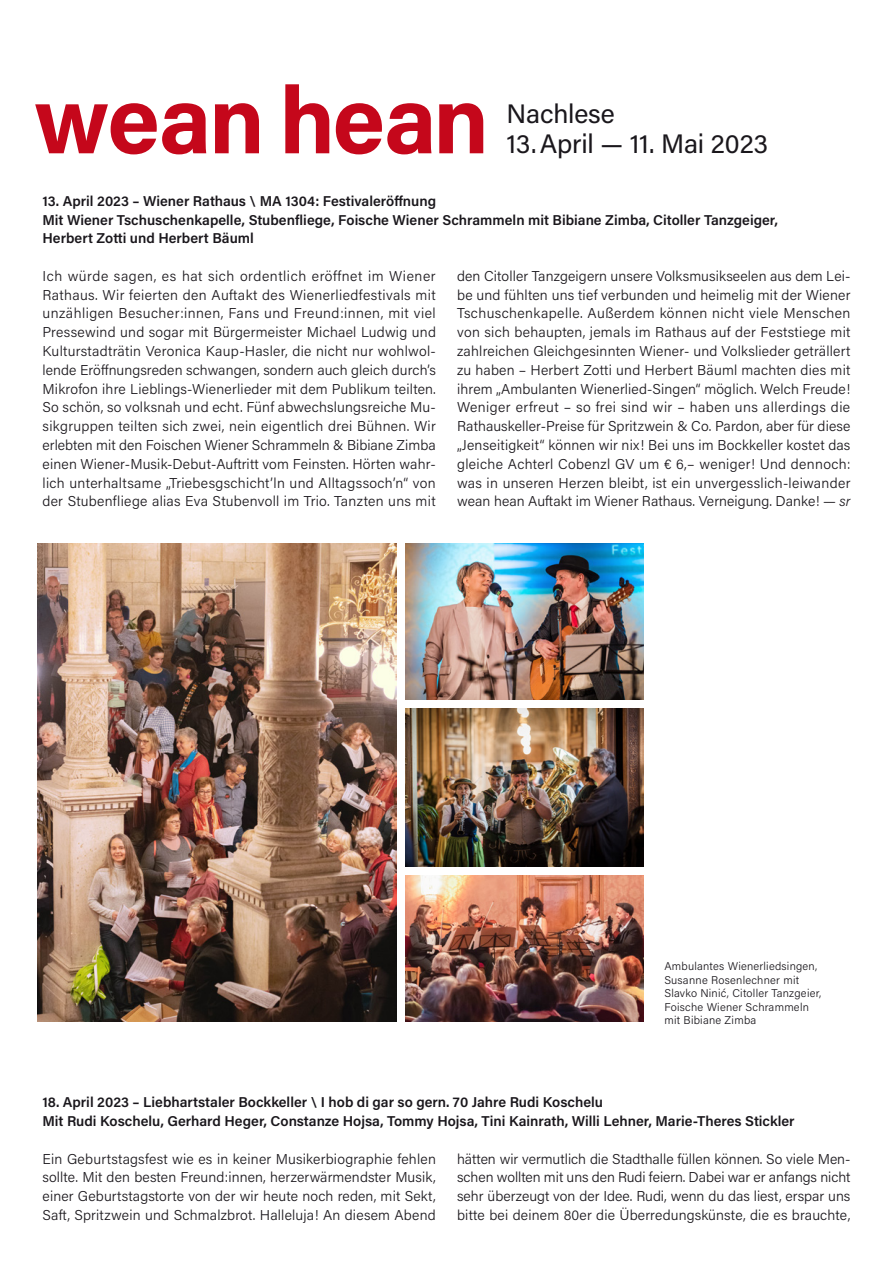
<style>
.page{position:relative;width:893px;height:1263px;background:#fff}
.page>*{position:absolute;margin:0;border:0;box-sizing:border-box;transform-origin:0 0}
.t1{font:700 94.5px "Acumin Pro";letter-spacing:-.025em;color:#c5071b}
.t2{font:26.7px "Acumin Pro";letter-spacing:-.005em;color:#1a171c}
.t3{font:300 14.25px/18.8px "Acumin Pro";letter-spacing:.015em;color:#1a171c;text-align:justify}
.t4{font:600 14.25px/18.8px "Acumin Pro";color:#1a171c}
.t5{font:300 11.25px/13.5px "Acumin Pro";letter-spacing:.02em;color:#1a171c}
.s1{font-style:italic}
</style>
<div class="page">
<hr style="left:0;top:0;width:1px;height:119px;background:#ededee">
<img style="left:37px;top:543px;width:359px;height:479px">
<img style="left:405px;top:708px;width:238px;height:159px">
<img style="left:405px;top:875px;width:238px;height:147px">
<img style="left:405px;top:543px;width:238px;height:157px">
<h1 class="t1" style="left:34px;top:54px;width:457px">wean hean</h1>
<h2 class="t2" style="left:507px;top:95px;width:110px">Nachlese</h2>
<h2 class="t2" style="left:507px;top:125px;width:263px">13.April — 11. Mai 2023</h2>
<p class="t4" style="left:43px;top:191px;width:737px">13. April 2023 – Wiener Rathaus \ MA 1304: Festivaleröffnung<br>Mit Wiener Tschuschenkapelle, Stubenfliege, Foische Wiener Schrammeln mit Bibiane Zimba, Citoller Tanzgeiger,<br>Herbert Zotti und Herbert Bäuml</p>
<p class="t3" style="left:43px;top:266px;width:395px">Ich würde sagen, es hat sich ordentlich eröffnet im Wiener Rathaus. Wir feierten den Auftakt des Wienerliedfestivals mit unzähligen Besucher:innen, Fans und Freund:innen, mit viel Pressewind und sogar mit Bürgermeister Michael Ludwig und Kulturstadträtin Veronica Kaup-Hasler, die nicht nur wohlwol&shy;lende Eröffnungsreden schwangen, sondern auch gleich durch’s Mikrofon ihre Lieblings-Wienerlieder mit dem Publikum teilten.<br>So schön, so volksnah und echt. Fünf abwechslungsreiche Mu&shy;sikgruppen teilten sich zwei, nein eigentlich drei Bühnen. Wir erlebten mit den Foischen Wiener Schrammeln &amp; Bibiane Zimba einen Wiener-Musik-Debut-Auftritt vom Feinsten. Hörten wahr&shy;lich unterhaltsame „Triebesgschicht’ln und Alltagssoch’n“ von der Stubenfliege alias Eva Stubenvoll im Trio. Tanzten uns mit</p>
<p class="t3" style="left:457px;top:266px;width:395px">den Citoller Tanzgeigern unsere Volksmusikseelen aus dem Lei&shy;be und fühlten uns tief verbunden und heimelig mit der Wiener Tschuschenkapelle. Außerdem können nicht viele Menschen von sich behaupten, jemals im Rathaus auf der Feststiege mit zahlreichen Gleichgesinnten Wiener- und Volkslieder geträllert zu haben – Herbert Zotti und Herbert Bäuml machten dies mit ihrem „Ambulanten Wienerlied-Singen“ möglich. Welch Freude!<br>Weniger erfreut – so frei sind wir – haben uns allerdings die Rathauskeller-Preise für Spritzwein &amp; Co. Pardon, aber für diese „Jenseitigkeit“ können wir nix! Bei uns im Bockkeller kostet das gleiche Achterl Cobenzl GV um € 6,– weniger! Und dennoch: was in unseren Herzen bleibt, ist ein unvergesslich-leiwander wean hean Auftakt im Wiener Rathaus. Verneigung. Danke! <span class="s1">— sr</span></p>
<p class="t5" style="left:664px;top:959px;width:158px">Ambulantes Wienerliedsingen,<br>Susanne Rosenlechner mit<br>Slavko Ninić, Citoller Tanzgeier,<br>Foische Wiener Schrammeln mit Bibiane Zimba</p>
<p class="t4" style="left:43px;top:1092px;width:754px">18. April 2023 – Liebhartstaler Bockkeller \ I hob di gar so gern. 70 Jahre Rudi Koschelu<br>Mit Rudi Koschelu, Gerhard Heger, Constanze Hojsa, Tommy Hojsa, Tini Kainrath, Willi Lehner, Marie-Theres Stickler</p>
<p class="t3" style="left:457px;top:1149px;width:395px">hätten wir vermutlich die Stadthalle füllen können. So viele Men&shy;schen wollten mit uns den Rudi feiern. Dabei war er anfangs nicht sehr überzeugt von der Idee. Rudi, wenn du das liest, erspar uns bitte bei deinem 80er die Überredungskünste, die es brauchte,</p>
<p class="t3" style="left:43px;top:1149px;width:395px">Ein Geburtstagsfest wie es in keiner Musikerbiographie fehlen sollte. Mit den besten Freund:innen, herzerwärmendster Musik, einer Geburtstagstorte von der wir heute noch reden, mit Sekt, Saft, Spritzwein und Schmalzbrot. Halleluja! An diesem Abend</p>
</div>
